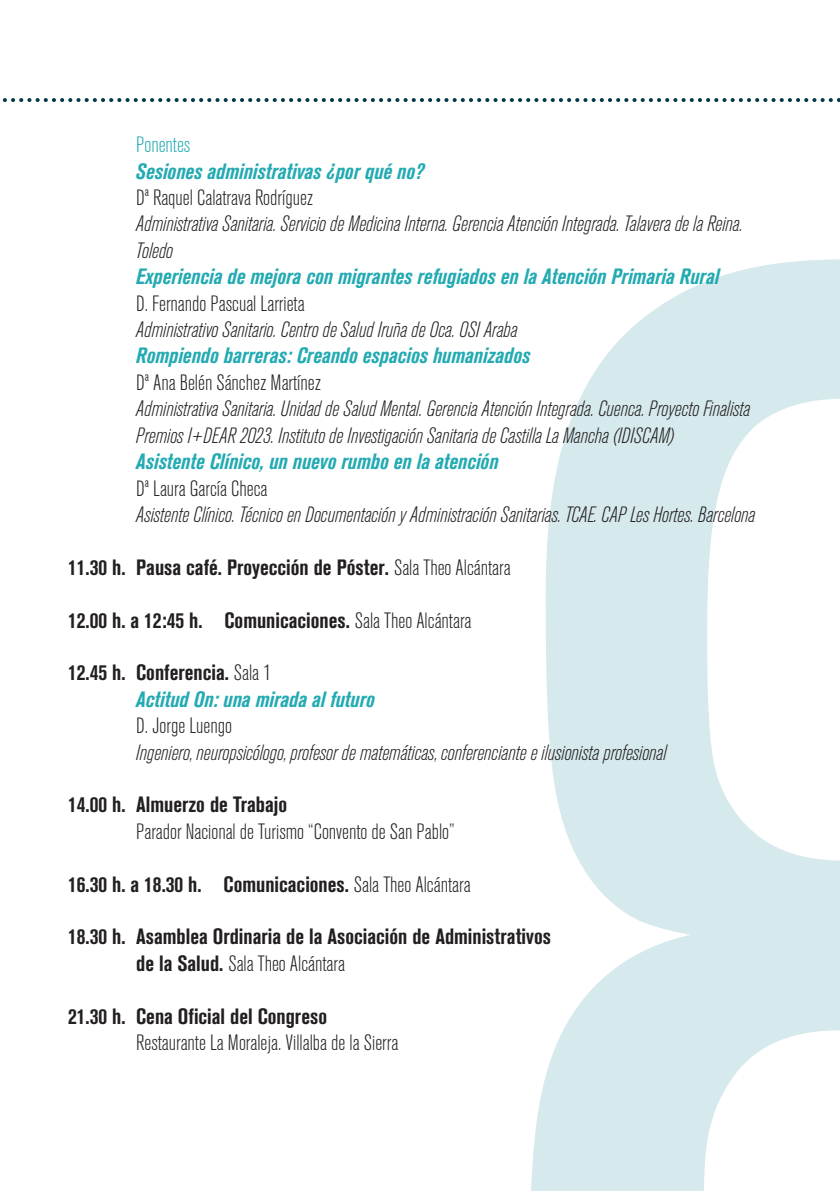
<style>
.page{position:relative;width:840px;height:1191px;background:#fff}
.page>*{position:absolute;margin:0;border:0;box-sizing:border-box;transform-origin:0 0}
.Cargo{font:italic 300 condensed 22px/26.4px "Akzidenz Grotesk BQ";color:#231f20}
.Hora{font:22px/26.4px "Akzidenz Grotesk BQ Bd Cnd Alt";color:#231f20}
.Conferencia{font:italic 700 condensed 22px "Akzidenz Grotesk BQ";color:#23aab2}
.Ponente{font:300 condensed 22px "Akzidenz Grotesk BQ";color:#231f20}
.Hora-2{font:300 condensed 22px "Akzidenz Grotesk BQ";color:#231f20}
.Presentadora{font:300 condensed 22px "Akzidenz Grotesk BQ";color:#23aab2}
.s1{font-family:"Akzidenz Grotesk BQ";font-weight:300;font-stretch:condensed}
</style>
<div class="page">
<svg style="left:531px;top:259px;width:308px;height:932px;fill:#d6e9ec"></svg>
<svg style="left:2px;top:98px;width:838px;height:4px"></svg>
<p class="Presentadora" style="left:136px;top:133px;width:56px">Ponentes</p>
<p class="Conferencia" style="left:136px;top:158px;width:289px">Sesiones administrativas ¿por qué no?</p>
<p class="Ponente" style="left:136px;top:186px;width:178px">Dª Raquel Calatrava Rodríguez</p>
<p class="Cargo" style="left:136px;top:211px;width:608px">Administrativa Sanitaria. Servicio de Medicina Interna. Gerencia Atención Integrada. Talavera de la Reina.<br>Toledo</p>
<p class="Conferencia" style="left:136px;top:264px;width:584px">Experiencia de mejora con migrantes refugiados en la Atención Primaria Rural</p>
<p class="Ponente" style="left:136px;top:291px;width:170px">D. Fernando Pascual Larrieta</p>
<p class="Cargo" style="left:136px;top:317px;width:383px">Administrativo Sanitario. Centro de Salud Iruña de Oca. OSI Araba</p>
<p class="Conferencia" style="left:136px;top:343px;width:395px">Rompiendo barreras: Creando espacios humanizados</p>
<p class="Ponente" style="left:136px;top:370px;width:186px">Dª Ana Belén Sánchez Martínez</p>
<p class="Cargo" style="left:136px;top:396px;width:615px">Administrativa Sanitaria. Unidad de Salud Mental. Gerencia Atención Integrada. Cuenca. Proyecto Finalista<br>Premios I+DEAR 2023. Instituto de Investigación Sanitaria de Castilla La Mancha (IDISCAM)</p>
<p class="Conferencia" style="left:136px;top:449px;width:363px">Asistente Clínico, un nuevo rumbo en la atención</p>
<p class="Ponente" style="left:136px;top:476px;width:133px">Dª Laura García Checa</p>
<p class="Cargo" style="left:136px;top:502px;width:620px">Asistente Clínico. Técnico en Documentación y Administración Sanitarias. TCAE. CAP Les Hortes. Barcelona</p>
<p class="Hora" style="left:68px;top:554px;width:444px">11.30 h. Pausa café. Proyección de Póster. <span class="s1">Sala Theo Alcántara</span></p>
<p class="Hora" style="left:68px;top:606px;width:404px">12.00 h. a 12:45 h. Comunicaciones. <span class="s1">Sala Theo Alcántara</span></p>
<p class="Hora" style="left:68px;top:659px;width:204px">12.45 h. Conferencia. <span class="s1">Sala 1</span></p>
<p class="Conferencia" style="left:136px;top:686px;width:240px">Actitud On: una mirada al futuro</p>
<p class="Ponente" style="left:136px;top:714px;width:97px">D. Jorge Luengo</p>
<p class="Cargo" style="left:136px;top:739px;width:531px">Ingeniero, neuropsicólogo, profesor de matemáticas, conferenciante e ilusionista profesional</p>
<p class="Hora" style="left:68px;top:791px;width:220px">14.00 h. Almuerzo de Trabajo</p>
<p class="Hora-2" style="left:136px;top:819px;width:320px">Parador Nacional de Turismo “Convento de San Pablo”</p>
<p class="Hora" style="left:68px;top:870px;width:404px">16.30 h. a 18.30 h. Comunicaciones. <span class="s1">Sala Theo Alcántara</span></p>
<p class="Hora" style="left:136px;top:923px;width:416px;text-indent:-68px">18.30 h. Asamblea Ordinaria de la Asociación de Administrativos de la Salud. <span class="s1">Sala Theo Alcántara</span></p>
<p class="Hora" style="left:68px;top:1002px;width:260px">21.30 h. Cena Oficial del Congreso</p>
<p class="Hora-2" style="left:136px;top:1030px;width:263px">Restaurante La Moraleja. Villalba de la Sierra</p>
</div>
